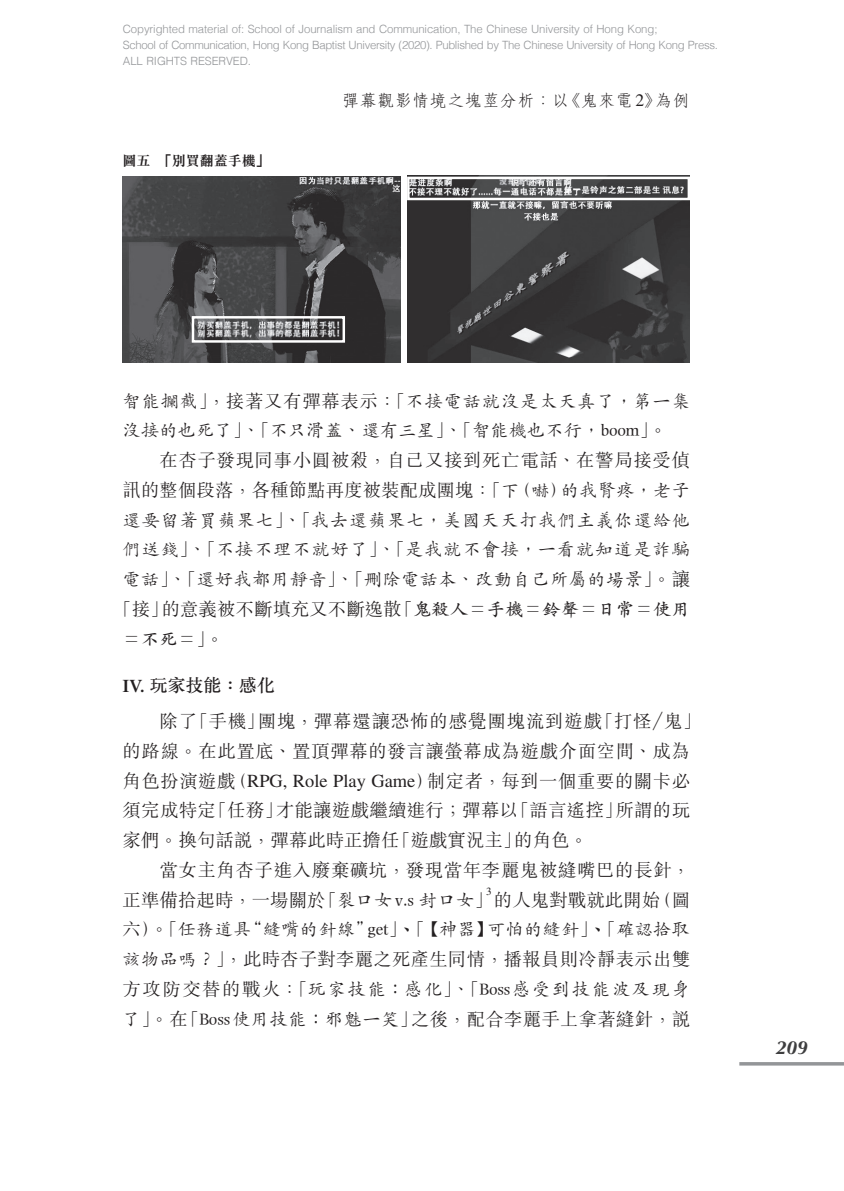
<style>
.page{position:relative;width:844px;height:1191px;background:#fff}
.page>*{position:absolute;margin:0;border:0;box-sizing:border-box;transform-origin:0 0}
.t1{font:italic 700 19.25px "Optima";color:#3e3e3f}
.t2{font:300 18.38px/29.8px "M Sung HK";letter-spacing:.015em;color:#231f20}
.t3{font:500 18.38px/29.8px "M Kai HK";letter-spacing:.015em;color:#231f20}
.t4{font:300 18.38px/29.8px "M Sung HK";letter-spacing:.035em;color:#231f20;text-align:right}
.t5{font:500 18.38px "M Kai HK";letter-spacing:.085em;color:#231f20}
.t6{font:600 18.38px "M Kai HK";color:#231f20}
.t7{font:500 17.85px "M Sung HK";color:#231f20}
.t8{font:300 17.5px "C Fang Song HK";color:#231f20}
.t9{font:700 14px "M Sung HK";color:#231f20}
.t10{font:300 11.38px/15.8px "Helvetica";letter-spacing:-.01em;color:#939598}
.t11{font:11.03px "Times LT Std";color:#231f20}
.s1{font-family:"Times LT Std";font-weight:400}
.s2{font-family:"M Sung HK";font-weight:300}
.s3{font-family:"M Kai HK";font-weight:500}
.s4{font-family:"M Kai HK";font-weight:600}
.s5{font-family:"Times LT Std";font-weight:600}
.s6{font-family:"M Sung HK";font-weight:700}
</style>
<div class="page">
<hr style="left:739px;top:1062px;width:104px;height:3px;background:#939598">
<img style="left:123px;top:176px;width:277px;height:186px">
<img style="left:407px;top:176px;width:282px;height:187px">
<div style="left:192px;top:316px;width:153px;height:27px;border:2px solid #fff"></div>
<div style="left:407px;top:177px;width:283px;height:23px;border:2px solid #fff"></div>
<p class="t10" style="left:123px;top:21px;width:596px">Copyrighted material of: School of Journalism and Communication, The Chinese University of Hong Kong;<br>School of Communication, Hong Kong Baptist University (2020). Published by The Chinese University of Hong Kong Press.<br>ALL RIGHTS RESERVED.</p>
<p class="t9" style="left:123px;top:154px;width:148px">圖五「別買翻蓋手機」</p>
<p class="t8" style="left:342px;top:88px;width:349px">彈幕觀影情境之塊莖分析：以《鬼來電<span class="s1">2</span>》為例</p>
<p class="t3" style="left:123px;top:385px;width:569px">智能攔截<span class="s2">」，接著又有彈幕表示：「</span>不接電話就沒是太天真了，第一集沒接的也死了」、「不只滑蓋、還有三星」、「智能機也不行，boom<span class="s2">」。</span></p>
<p class="t4" style="left:123px;top:444px;width:569px">在杏子發現同事小圓被殺，自己又接到死亡電話、在警局接受偵<br>訊的整個段落，各種節點再度被裝配成團塊：「<span class="s3">下（嚇）的我腎疼，老子</span></p>
<p class="t3" style="left:123px;top:504px;width:569px;text-align:justify">還要留著買蘋果七」、「我去還蘋果七，美國天天打我們主義你還給他們送錢」、「不接不理不就好了」、「是我就不會接，一看就知道是詐騙電話」、「還好我都用靜音」、「刪除電話本、改動自己所屬的場景」<span class="s2">。讓</span></p>
<p class="t2" style="left:113px;top:593px;width:578px">「接」的意義被不斷填充又不斷逸散「<span class="s4">鬼殺人＝手機＝鈴聲＝日常＝使用</span></p>
<p class="t6" style="left:123px;top:626px;width:103px">＝不死＝<span class="s2">」。</span></p>
<p class="t7" style="left:123px;top:673px;width:154px"><span class="s5">IV.</span> 玩家技能：感化</p>
<p class="t2" style="left:123px;top:705px;width:580px;text-indent:37px">除了「手機」團塊，彈幕還讓恐怖的感覺團塊流到遊戲「打怪／鬼」的路線。在此置底、置頂彈幕的發言讓螢幕成為遊戲介面空間、成為角色扮演遊戲（<span class="s1">RPG, Role Play Game</span>）制定者，每到一個重要的關卡必須完成特定「任務」才能讓遊戲繼續進行；彈幕以「語言遙控」所謂的玩家們。換句話說，彈幕此時正擔任「遊戲實況主」的角色。</p>
<p class="t4" style="left:123px;top:854px;width:569px">當女主角杏子進入廢棄礦坑，發現當年李麗鬼被縫嘴巴的長針，<br>正準備拾起時，一場關於「<span class="s3">裂口女v.s 封口女</span>」的人鬼對戰就此開始（圖</p>
<p class="t11" style="left:486px;top:885px;width:7px">3</p>
<p class="t3" style="left:123px;top:913px;width:569px"><span class="s2">六）。「</span>任務道具“縫嘴的針線”get<span class="s2">」</span><span class="s6">、</span><span class="s2">「</span>【神器】可怕的縫針<span class="s2">」</span><span class="s6">、</span><span class="s2">「</span>確認拾取</p>
<p class="t2" style="left:123px;top:943px;width:569px"><span class="s3">該物品嗎？</span>」，此時杏子對李麗之死產生同情，播報員則冷靜表示出雙</p>
<p class="t5" style="left:123px;top:976px;width:569px"><span class="s2">方攻防交替的戰火：「</span>玩家技能：感化」、「Boss感受到技能波及現身</p>
<p class="t2" style="left:123px;top:1002px;width:569px"><span class="s3">了</span>」。在「<span class="s3">Boss使用技能：邪魅一笑</span>」之後，配合李麗手上拿著縫針，說</p>
<p class="t1" style="left:775px;top:1035px;width:34px">209</p>
</div>
